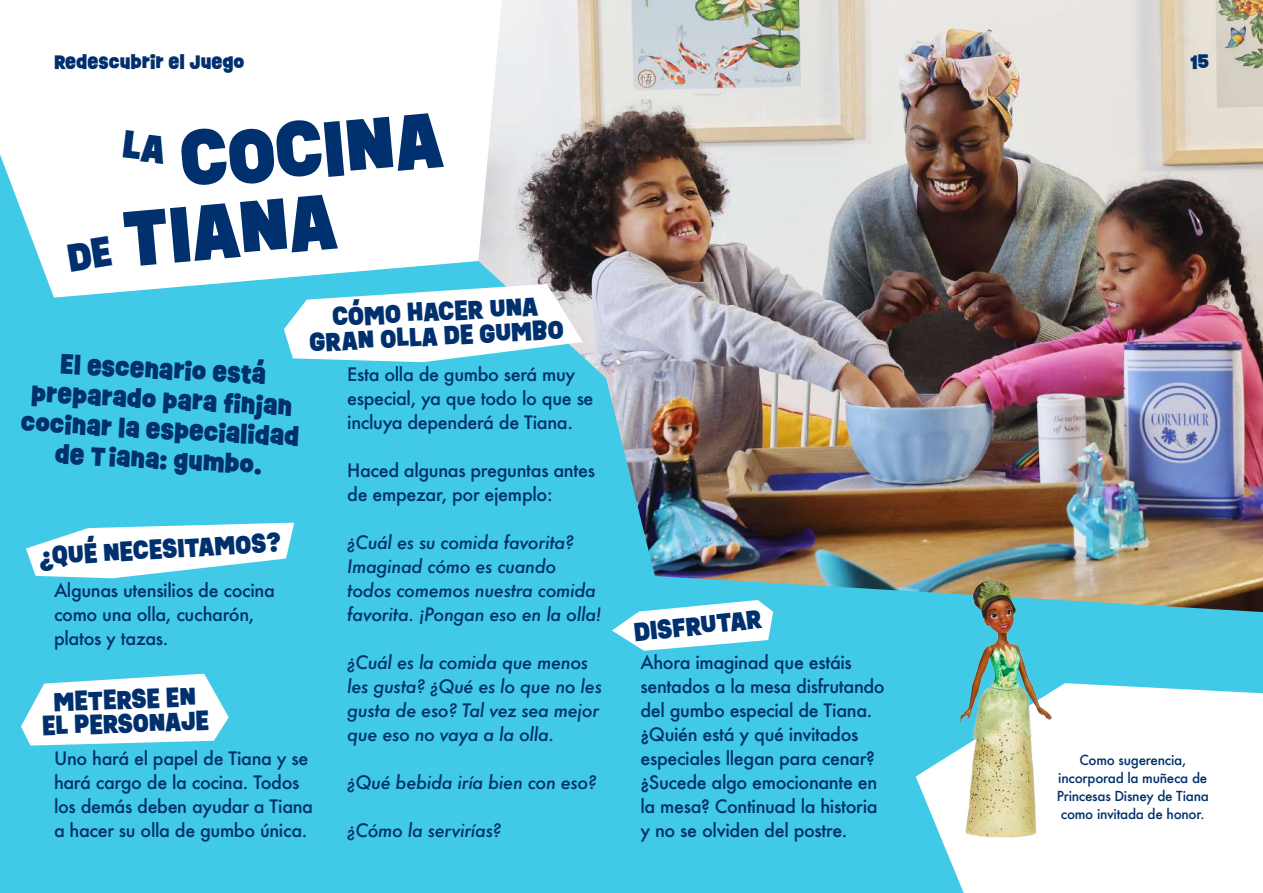
<style>
.page{position:relative;width:1263px;height:893px;background:#41c9e8}
.page>*{position:absolute;margin:0;border:0;box-sizing:border-box;transform-origin:0 0}
.t1{font:900 72px/72px "Ruddy";color:#00306d}
.t2{font:900 24px/30px "Ruddy";color:#00306d;text-align:center}
.t3{font:500 18px/24px "Futura";letter-spacing:-.02em;color:#00306d}
.t4{font:italic 500 18px/24px "Futura";letter-spacing:-.02em;color:#00306d}
.t5{font:900 18px "Ruddy";color:#00306d}
.t6{font:500 13.5px/18px "Futura";letter-spacing:-.02em;color:#00306d;text-align:center}
</style>
<div class="page">
<img style="left:502px;top:0;width:761px;height:612px">
<svg style="left:0;top:0;width:502px;height:298px;fill:#fff"></svg>
<svg style="left:916px;top:683px;width:347px;height:210px;fill:#fff"></svg>
<img style="left:957px;top:574px;width:97px;height:270px">
<svg style="left:612px;top:600px;width:161px;height:51px"></svg>
<svg style="left:26px;top:523px;width:268px;height:55px"></svg>
<svg style="left:21px;top:674px;width:208px;height:72px"></svg>
<svg style="left:284px;top:284px;width:299px;height:78px"></svg>
<svg style="left:123px;top:130px;width:44px;height:34px"></svg>
<div style="left:67px;top:236px;width:45px;height:36px;background:#fff"></div>
<p class="t5" style="left:54px;top:48px;width:192px">Redescubrir el Juego</p>
<h1 class="t1" style="left:114px;top:130px;width:328px;text-indent:64px;rotate:-5deg">COCINA<br>TIANA</h1>
<h2 class="t2" style="left:307px;top:306px;width:256px;line-height:24px;rotate:-3deg">CÓMO HACER UNA<br>GRAN OLLA DE GUMBO</h2>
<h2 class="t2" style="left:25px;top:347px;width:280px;rotate:3deg">El escenario está preparado para fi njan cocinar la especialidad de T iana: gumbo.</h2>
<h2 class="t2" style="left:38px;top:543px;width:244px;rotate:-4deg">¿QUÉ NECESITAMOS?</h2>
<p class="t3" style="left:54px;top:578px;width:222px">Algunas utensilios de cocina como una olla, cucharón, platos y tazas.</p>
<h2 class="t2" style="left:41px;top:690px;width:169px;line-height:24px;rotate:-2deg">METERSE EN<br>EL PERSONAJE</h2>
<p class="t3" style="left:54px;top:746px;width:261px">Uno hará el papel de Tiana y se hará cargo de la cocina. Todos los demás deben ayudar a Tiana a hacer su olla de gumbo única.</p>
<p class="t3" style="left:347px;top:362px;width:248px">Esta olla de gumbo será muy especial, ya que todo lo que se incluya dependerá de Tiana.</p>
<p class="t3" style="left:347px;top:458px;width:249px">Haced algunas preguntas antes de empezar, por ejemplo:</p>
<p class="t4" style="left:347px;top:530px;width:256px">¿Cuál es su comida favorita?<br>Imaginad cómo es cuando todos comemos nuestra comida favorita. ¡Pongan eso en la olla!</p>
<p class="t4" style="left:347px;top:650px;width:256px">¿Cuál es la comida que menos les gusta? ¿Qué es lo que no les gusta de eso? Tal vez sea mejor que eso no vaya a la olla.</p>
<p class="t4" style="left:347px;top:770px;width:251px">¿Qué bebida iría bien con eso?</p>
<p class="t4" style="left:347px;top:818px;width:156px">¿Cómo la servirías?</p>
<h2 class="t2" style="left:632px;top:617px;width:130px;rotate:-6deg">DISFRUTAR</h2>
<p class="t3" style="left:640px;top:650px;width:246px">Ahora imaginad que estáis sentados a la mesa disfrutando del gumbo especial de Tiana. ¿Quién está y qué invitados especiales llegan para cenar? ¿Sucede algo emocionante en la mesa? Continuad la historia y no se olviden del postre.</p>
<p class="t5" style="left:1190px;top:48px;width:20px">15</p>
<p class="t6" style="left:1057px;top:751px;width:154px">Como sugerencia, incorporad la muñeca de<br>Princesas Disney de Tiana como invitada de honor.</p>
</div>
